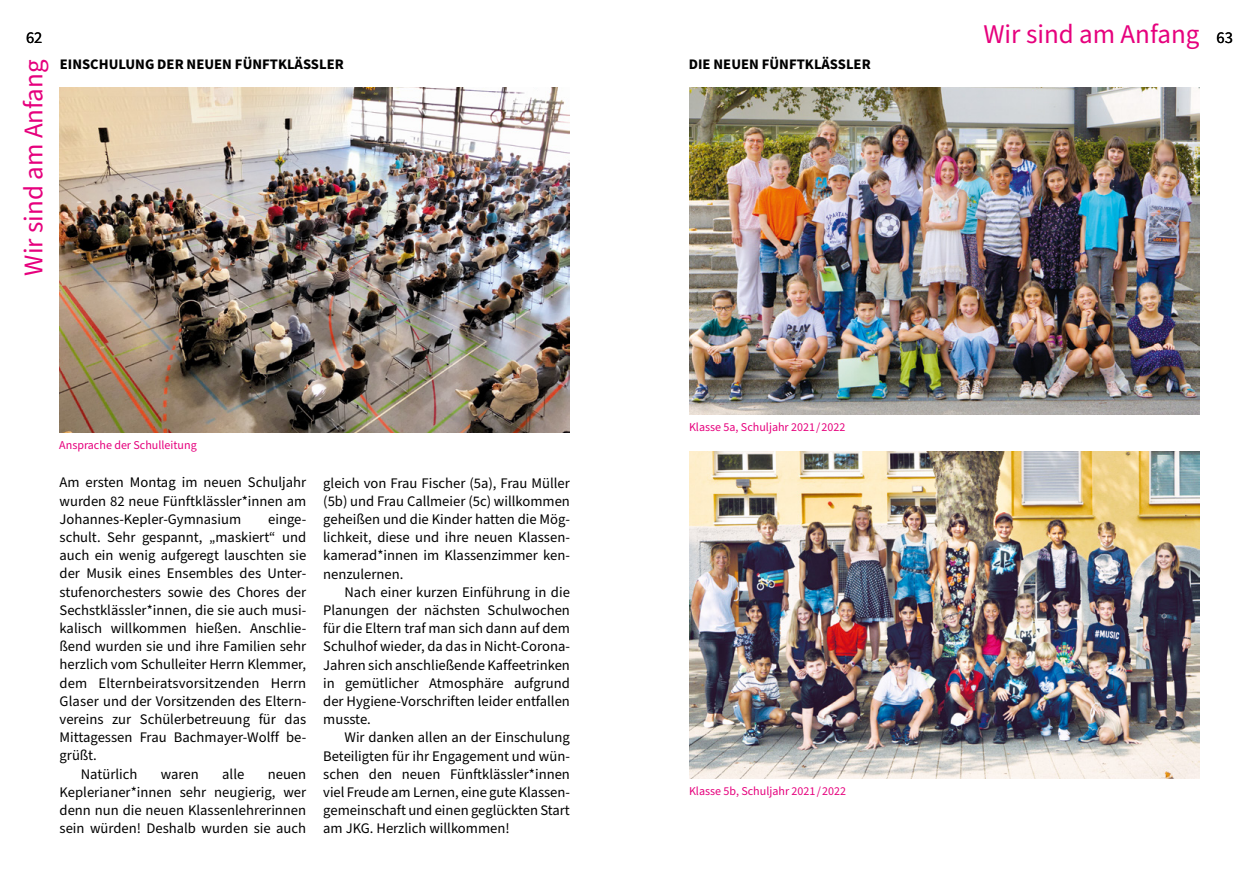
<style>
.page{position:relative;width:1259px;height:893px;background:#fff}
.page>*{position:absolute;margin:0;border:0;box-sizing:border-box;transform-origin:0 0}
.t1{font:27px "Source Sans Pro";color:#e6007d}
.t2{font:16.5px "Source Sans Pro";color:#000}
.t3{font:14.7px/18.1px "Source Sans Pro";color:#000;text-align:justify}
.t4{font:700 14.7px "Source Sans Pro";color:#000}
.t5{font:12px "Source Sans Pro";color:#e6007d}
.s1{font-size:16.5px;color:#000}
</style>
<div class="page">
<img style="left:689px;top:87px;width:510px;height:328px">
<img style="left:689px;top:451px;width:510px;height:327px">
<img style="left:60px;top:87px;width:510px;height:346px">
<p class="t2" style="left:26px;top:26px;width:18px">62</p>
<h1 class="t1" style="left:983px;top:16px;width:251px">Wir sind am Anfang <span class="s1">63</span></h1>
<h1 class="t1" style="left:16px;top:276px;width:218px;rotate:-90deg">Wir sind am Anfang</h1>
<p class="t4" style="left:689px;top:54px;width:183px">DIE NEUEN FÜNFTKLÄSSLER</p>
<p class="t4" style="left:60px;top:54px;width:285px">EINSCHULUNG DER NEUEN FÜNFTKLÄSSLER</p>
<p class="t5" style="left:59px;top:437px;width:139px">Ansprache der Schulleitung</p>
<p class="t3" style="left:60px;top:474px;width:248px">Am ersten Montag im neuen Schuljahr wurden 82 neue Fünftklässler*innen am Johannes-Kepler-Gymnasium</p>
<p class="t3" style="left:268px;top:510px;width:39px">einge-</p>
<p class="t3" style="left:60px;top:529px;width:248px">schult. Sehr gespannt, „maskiert“ und</p>
<p class="t3" style="left:60px;top:547px;width:248px">auch ein wenig aufgeregt lauschten sie</p>
<p class="t3" style="left:60px;top:565px;width:248px">der Musik eines Ensembles des Unter-</p>
<p class="t3" style="left:60px;top:583px;width:248px">stufenorchesters sowie des Chores der</p>
<p class="t3" style="left:60px;top:601px;width:248px">Sechstklässler*innen, die sie auch musi-</p>
<p class="t3" style="left:60px;top:619px;width:248px">kalisch willkommen hießen. Anschlie-</p>
<p class="t3" style="left:60px;top:638px;width:248px">ßend wurden sie und ihre Familien sehr</p>
<p class="t3" style="left:60px;top:656px;width:248px">herzlich vom Schulleiter Herrn Klemmer,</p>
<p class="t3" style="left:60px;top:674px;width:248px">dem Elternbeiratsvorsitzenden Herrn</p>
<p class="t3" style="left:60px;top:692px;width:248px">Glaser und der Vorsitzenden des Eltern-</p>
<p class="t3" style="left:60px;top:710px;width:248px">vereins zur Schülerbetreuung für das</p>
<p class="t3" style="left:60px;top:729px;width:248px">Mittagessen Frau Bachmayer-Wolff be-</p>
<p class="t3" style="left:60px;top:747px;width:39px">grüßt.</p>
<p class="t3" style="left:81px;top:765px;width:58px">Natürlich</p>
<p class="t3" style="left:161px;top:765px;width:39px">waren</p>
<p class="t3" style="left:222px;top:765px;width:24px">alle</p>
<p class="t3" style="left:60px;top:765px;width:248px;text-indent:208px">neuen Keplerianer*innen sehr neugierig, wer denn nun die neuen Klassenlehrerinnen sein würden! Deshalb wurden sie auch</p>
<p class="t3" style="left:323px;top:474px;width:248px">gleich von Frau Fischer (5a), Frau Müller (5b) und Frau Callmeier (5c) willkommen geheißen und die Kinder hatten die Mög&shy;lichkeit, diese und ihre neuen Klassen&shy;kamerad*innen im Klassenzimmer ken&shy;nenzulernen.</p>
<p class="t3" style="left:323px;top:583px;width:248px;text-indent:21px">Nach einer kurzen Einführung in die Planungen der nächsten Schulwochen für die Eltern traf man sich dann auf dem Schulhof wieder, da das in Nicht-Corona-Jahren sich anschließende Kaffeetrinken in gemütlicher Atmosphäre aufgrund der Hygiene-Vorschriften leider entfallen musste.</p>
<p class="t3" style="left:323px;top:729px;width:248px;text-indent:21px">Wir danken allen an der Einschulung Beteiligten für ihr Engagement und wün&shy;schen den neuen Fünftklässler*innen viel Freude am Lernen, eine gute Klassen&shy;gemeinschaft und einen geglückten Start am JKG. Herzlich willkommen!</p>
<p class="t5" style="left:689px;top:419px;width:158px">Klasse 5a, Schuljahr 2021 / 2022</p>
<p class="t5" style="left:689px;top:783px;width:158px">Klasse 5b, Schuljahr 2021 / 2022</p>
</div>
